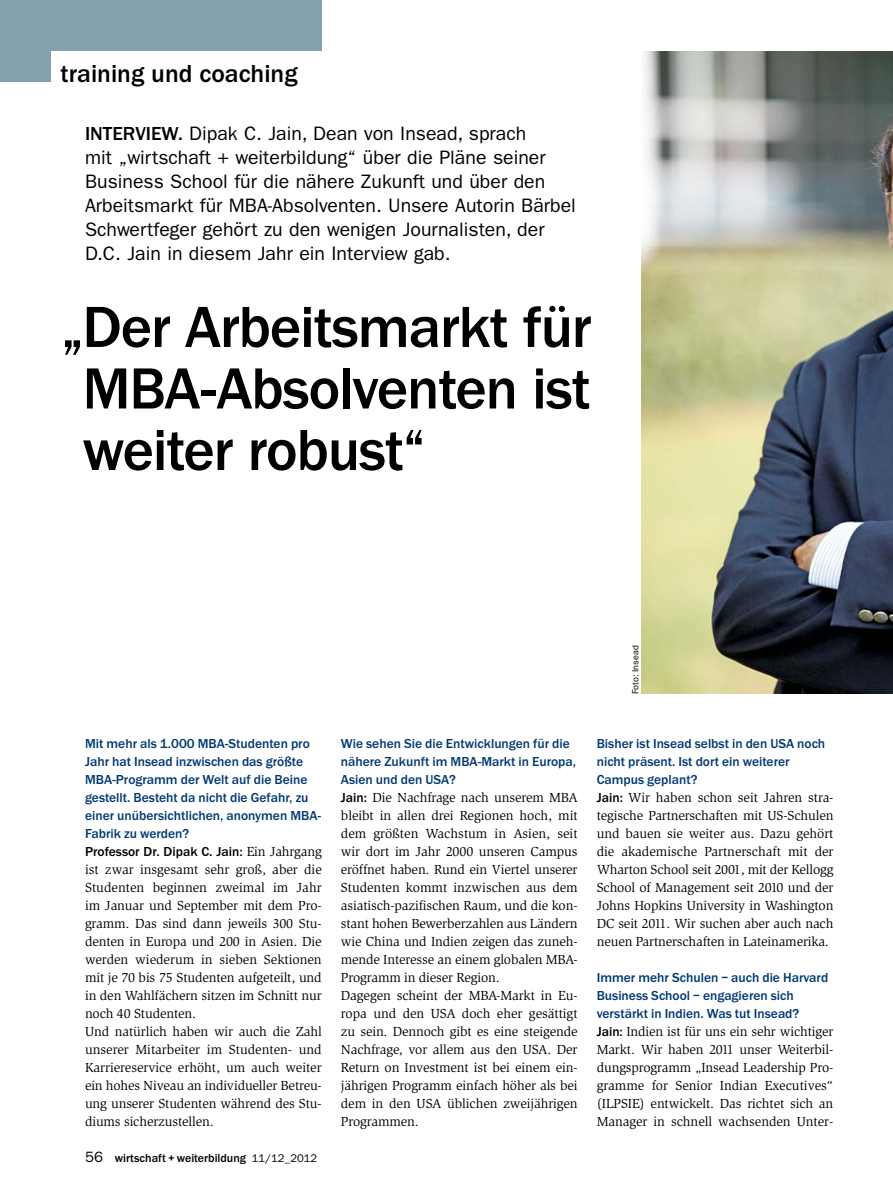
<style>
.page{position:relative;width:893px;height:1191px;background:#fff}
.page>*{position:absolute;margin:0;border:0;box-sizing:border-box;transform-origin:0 0}
.t1{font:500 60px/61.5px "Franklin Goth EF";letter-spacing:-.02em;color:#000;text-align:justify}
.t2{font:500 25.5px "Franklin Goth EF";color:#000}
.t3{font:19.5px/24px "Franklin Gothic";color:#000}
.t4{font:13.5px/18px "Slimbach Std";letter-spacing:-.01em;color:#000}
.t5{font:500 13.5px/18px "Franklin Goth EF";color:#003973}
.t6{font:500 12px "Franklin Goth EF";color:#000}
.t7{font:9px "Franklin Gothic";color:#000}
.s1{font-family:"Franklin Goth EF";font-weight:500}
.s2{color:#000}
.s3{font-family:"Slimbach Std";font-weight:400;color:#000}
.s4{font-family:"Franklin Gothic";font-weight:400;font-size:15px}
.s5{font-family:"Franklin Gothic";font-weight:400;font-size:11.25px}
</style>
<div class="page">
<div style="left:0;top:0;width:322px;height:82px;background:#84a0ae"></div>
<div style="left:51px;top:51px;width:290px;height:38px;background:#fff"></div>
<img style="left:642px;top:51px;width:251px;height:643px">
<h2 class="t2" style="left:61px;top:59px;width:238px">training und coaching</h2>
<p class="t3" style="left:85px;top:122px;width:492px"><span class="s1">Interview.</span> Dipak C. Jain, Dean von Insead, sprach<br>mit „wirtschaft + weiterbildung“ über die Pläne seiner Business School für die nähere Zukunft und über den Arbeitsmarkt für MBA-Absolventen. Unsere Autorin Bärbel Schwertfeger gehört zu den wenigen Journalisten, der D.C. Jain in diesem Jahr ein Interview gab.</p>
<h1 class="t1" style="left:83px;top:297px;width:510px;text-indent:-21px">„Der Arbeitsmarkt für MBA-Absolventen ist weiter robust“</h1>
<p class="t7" style="left:630px;top:694px;width:50px;rotate:-90deg">Foto: Insead</p>
<p class="t5" style="left:85px;top:734px;width:238px">Mit mehr als 1.000 MBA-Studenten pro Jahr hat Insead inzwischen das größte MBA-Programm der Welt auf die Beine gestellt. Besteht da nicht die Gefahr, zu einer unübersichtlichen, anonymen MBA-Fabrik zu werden?<br><span class="s2">Professor Dr. Dipak C. Jain:</span> <span class="s3">Ein Jahrgang</span></p>
<p class="t4" style="left:85px;top:860px;width:238px">ist zwar insgesamt sehr groß, aber die Studenten beginnen zweimal im Jahr im Januar und September mit dem Pro&shy;gramm. Das sind dann jeweils 300 Stu&shy;denten in Europa und 200 in Asien. Die werden wiederum in sieben Sektionen mit je 70 bis 75 Studenten aufgeteilt, und in den Wahlfächern sitzen im Schnitt nur noch 40 Studenten.<br>Und natürlich haben wir auch die Zahl unserer Mitarbeiter im Studenten- und Karriereservice erhöht, um auch weiter ein hohes Niveau an individueller Betreu&shy;ung unserer Studenten während des Stu&shy;diums sicherzustellen.</p>
<p class="t6" style="left:85px;top:1151px;width:234px"><span class="s4">56</span> wirtschaft + weiterbildung <span class="s5">11/12_2012</span></p>
<p class="t5" style="left:341px;top:734px;width:237px">Wie sehen Sie die Entwicklungen für die nähere Zukunft im MBA-Markt in Europa,<br>Asien und den USA?</p>
<p class="t4" style="left:341px;top:788px;width:238px"><span class="s1">Jain:</span> Die Nachfrage nach unserem MBA bleibt in allen drei Regionen hoch, mit dem größten Wachstum in Asien, seit wir dort im Jahr 2000 unseren Campus eröffnet haben. Rund ein Viertel unserer Studenten kommt inzwischen aus dem asiatisch-pazifischen Raum, und die kon&shy;stant hohen Bewerberzahlen aus Ländern wie China und Indien zeigen das zuneh&shy;mende Interesse an einem globalen MBA-Programm in dieser Region.<br>Dagegen scheint der MBA-Markt in Eu&shy;ropa und den USA doch eher gesättigt zu sein. Dennoch gibt es eine steigende Nachfrage, vor allem aus den USA. Der Return on Investment ist bei einem ein&shy;jährigen Programm einfach höher als bei dem in den USA üblichen zweijährigen Programmen.</p>
<p class="t5" style="left:597px;top:734px;width:230px">Bisher ist Insead selbst in den USA noch nicht präsent. Ist dort ein weiterer<br>Campus geplant?</p>
<p class="t4" style="left:597px;top:788px;width:238px;text-align:justify"><span class="s1">Jain:</span> Wir haben schon seit Jahren stra&shy;tegische Partnerschaften mit US-Schulen und bauen sie weiter aus. Dazu gehört die akademische Partnerschaft mit der Wharton School seit 2001, mit der Kellogg School of Management seit 2010 und der Johns Hopkins University in Washington DC seit 2011. Wir suchen aber auch nach neuen Partnerschaften in Lateinamerika.</p>
<p class="t5" style="left:597px;top:968px;width:233px">Immer mehr Schulen – auch die Harvard<br>Business School – engagieren sich verstärkt in Indien. Was tut Insead?</p>
<p class="t4" style="left:597px;top:1022px;width:238px;text-align:justify"><span class="s1">Jain:</span> Indien ist für uns ein sehr wichtiger Markt. Wir haben 2011 unser Weiterbil&shy;dungsprogramm „Insead Leadership Pro&shy;gramme for Senior Indian Executives“ (ILPSIE) entwickelt. Das richtet sich an Manager in schnell wachsenden Unter-</p>
</div>
